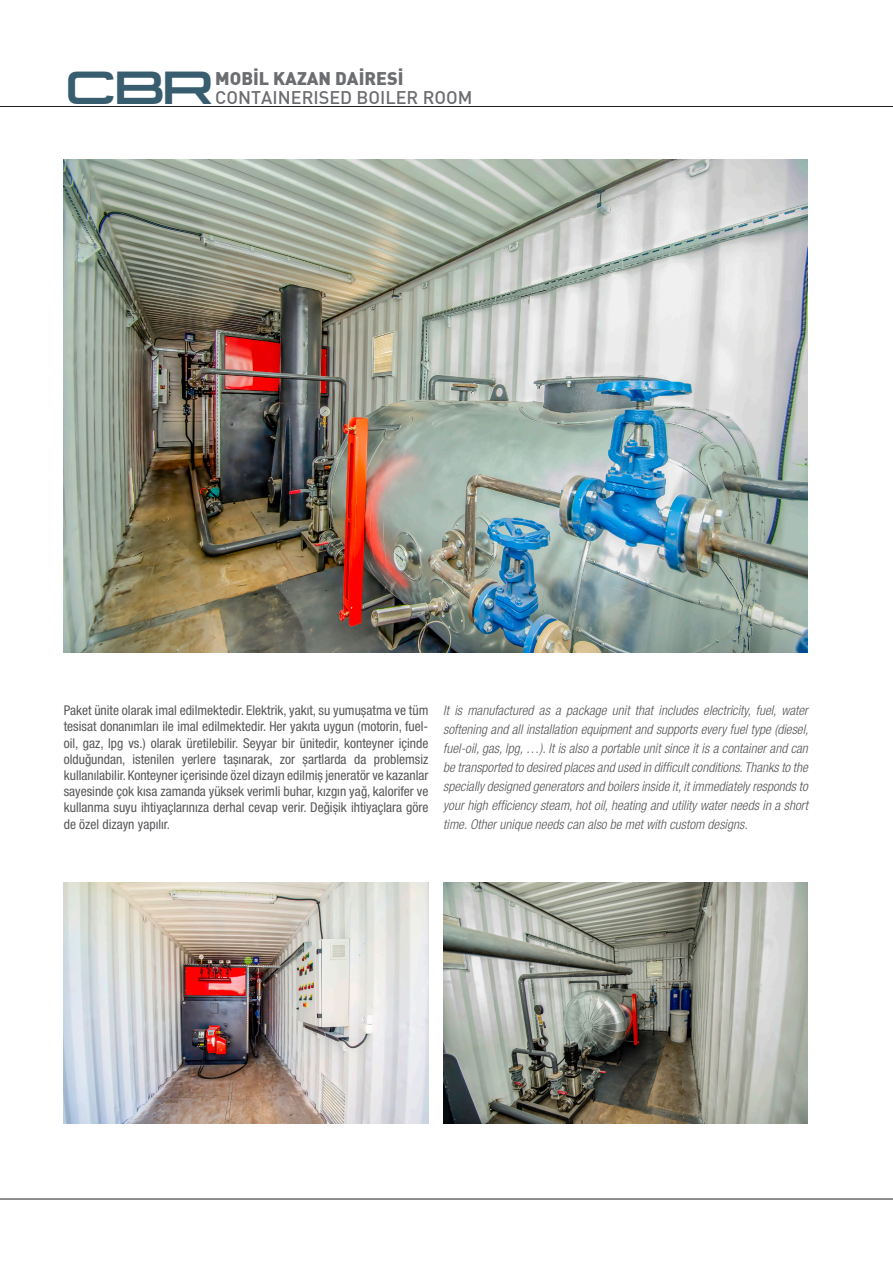
<style>
.page{position:relative;width:893px;height:1263px;background:#fff}
.page>*{position:absolute;margin:0;border:0;box-sizing:border-box;transform-origin:0 0}
.t1{font:500 48.6px "Q Type Ext";color:#375d6e}
.t2{font:500 18px "DI Nbek";color:#6c6d70}
.t3{font:900 18px "DI Nbek";color:#6c6d70}
.t4{font:condensed 13.5px/16.2px "Helvetica Neue LT Pro";color:#57585a;text-align:justify}
.t5{font:italic 300 condensed 13.5px/19px "Helvetica Neue LT Pro";color:#57585a;text-align:justify}
</style>
<div class="page">
<hr style="left:0;top:106px;width:893px;height:1px;background:#231f20">
<hr style="left:0;top:1199px;width:893px;height:1px;background:#231f20">
<img style="left:64px;top:159px;width:744px;height:493px">
<img style="left:64px;top:882px;width:364px;height:241px">
<img style="left:443px;top:882px;width:365px;height:241px">
<p class="t1" style="left:64px;top:59px;width:153px">CBR</p>
<p class="t3" style="left:215px;top:67px;width:190px">MOBİL KAZAN DAİRESİ</p>
<p class="t2" style="left:215px;top:86px;width:259px">CONTAINERISED BOILER ROOM</p>
<p class="t4" style="left:64px;top:702px;width:366px">Paket ünite olarak imal edilmektedir. Elektrik, yakıt, su yumuşatma ve tüm tesisat donanımları ile imal edilmektedir. Her yakıta uygun (motorin, fuel&shy;oil, gaz, lpg vs.) olarak üretilebilir. Seyyar bir ünitedir, konteyner içinde olduğundan, istenilen yerlere taşınarak, zor şartlarda da problemsiz kullanılabilir. Konteyner içerisinde özel dizayn edilmiş jeneratör ve kazanlar sayesinde çok kısa zamanda yüksek verimli buhar, kızgın yağ, kalorifer ve kullanma suyu ihtiyaçlarınıza derhal cevap verir. Değişik ihtiyaçlara göre de özel dizayn yapılır.</p>
<p class="t5" style="left:443px;top:701px;width:367px">It is manufactured as a package unit that includes electricity, fuel, water softening and all installation equipment and supports every fuel type (diesel, fuel-oil, gas, lpg, …). It is also a portable unit since it is a container and can be transported to desired places and used in difficult conditions. Thanks to the specially designed generators and boilers inside it, it immediately responds to your high efficiency steam, hot oil, heating and utility water needs in a short time. Other unique needs can also be met with custom designs.</p>
</div>
